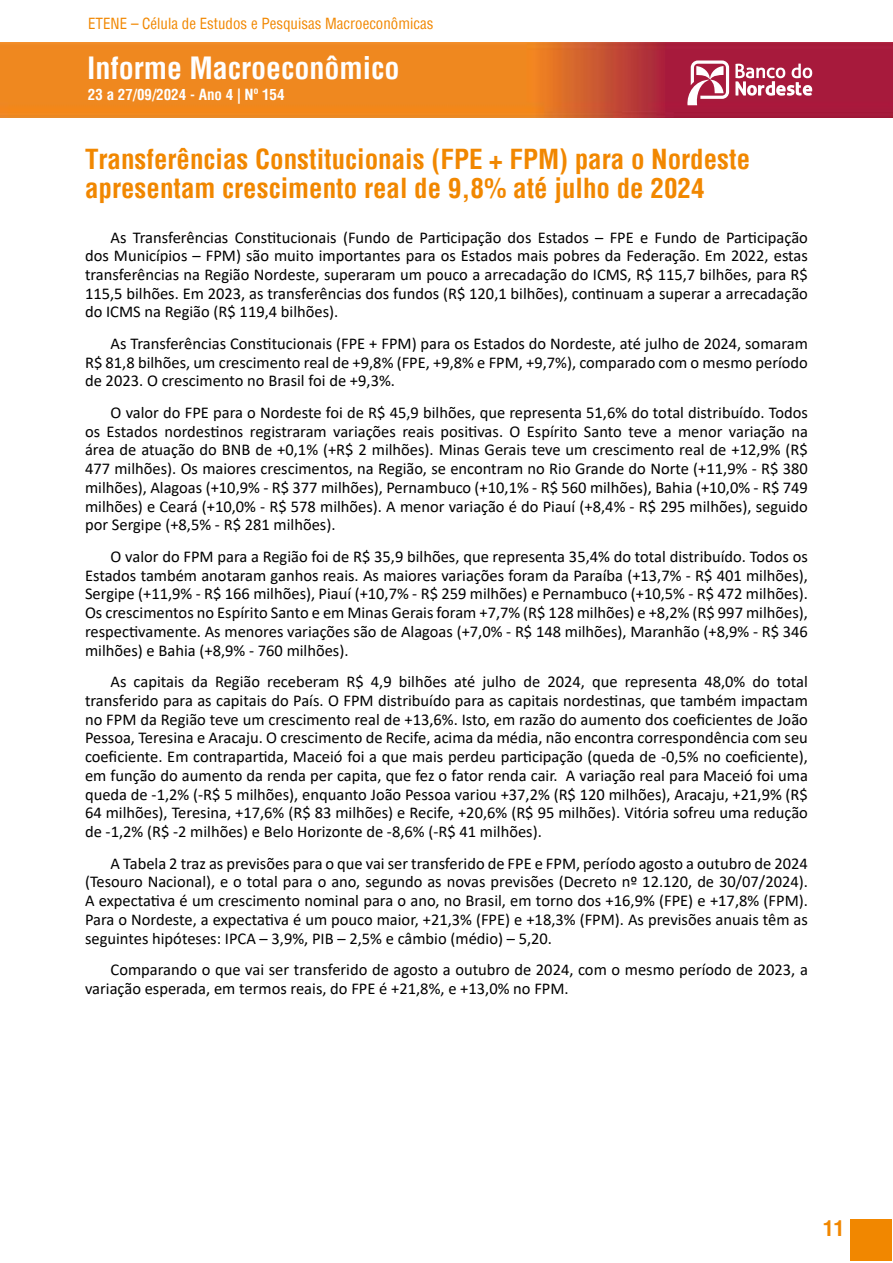
<style>
.page{position:relative;width:893px;height:1263px;background:#fff}
.page>*{position:absolute;margin:0;border:0;box-sizing:border-box;transform-origin:0 0}
.t1{font:700 condensed 30px "Helvetica";color:#fff}
.t2{font:700 condensed 27px/29.1px "Helvetica";color:#f18700}
.t3{font:700 condensed 21px "Helvetica";color:#f18700}
.t4{font:16.5px/18.8px "Calibri";color:#000;text-align:justify}
.t5{font:condensed 15px "Helvetica";color:#f18700}
.t6{font:700 condensed 15px "Helvetica";color:#fff}
</style>
<div class="page">
<img style="left:0;top:43px;width:893px;height:75px">
<svg style="left:686px;top:61px;width:43px;height:44px"></svg>
<svg style="left:735px;top:64px;width:77px;height:32px"></svg>
<div style="left:850px;top:1219px;width:42px;height:41px;background:#f18700"></div>
<p class="t5" style="left:88px;top:14px;width:347px">ETENE – Célula de Estudos e Pesquisas Macroeconômicas</p>
<h1 class="t1" style="left:87px;top:48px;width:314px">Informe Macroeconômico</h1>
<p class="t6" style="left:88px;top:85px;width:198px">23 a 27/09/2024 - Ano 4 | Nº 154</p>
<h2 class="t2" style="left:85px;top:145px;width:667px">Transferências Constitucionais (FPE + FPM) para o Nordeste apresentam crescimento real de 9,8% até julho de 2024</h2>
<p class="t4" style="left:85px;top:227px;width:724px;text-indent:26px">As Transferências Constitucionais (Fundo de Participação dos Estados – FPE e Fundo de Participação dos Municípios – FPM) são muito importantes para os Estados mais pobres da Federação. Em 2022, estas transferências na Região Nordeste, superaram um pouco a arrecadação do ICMS, R$ 115,7 bilhões, para R$ 115,5 bilhões. Em 2023, as transferências dos fundos (R$ 120,1 bilhões), continuam a superar a arrecadação do ICMS na Região (R$ 119,4 bilhões).</p>
<p class="t4" style="left:85px;top:334px;width:724px;text-indent:26px">As Transferências Constitucionais (FPE + FPM) para os Estados do Nordeste, até julho de 2024, somaram R$ 81,8 bilhões, um crescimento real de +9,8% (FPE, +9,8% e FPM, +9,7%), comparado com o mesmo período de 2023. O crescimento no Brasil foi de +9,3%.</p>
<p class="t4" style="left:85px;top:403px;width:724px;text-indent:26px">O valor do FPE para o Nordeste foi de R$ 45,9 bilhões, que representa 51,6% do total distribuído. Todos os Estados nordestinos registraram variações reais positivas. O Espírito Santo teve a menor variação na área de atuação do BNB de +0,1% (+R$ 2 milhões). Minas Gerais teve um crescimento real de +12,9% (R$ 477 milhões). Os maiores crescimentos, na Região, se encontram no Rio Grande do Norte (+11,9% - R$ 380 milhões), Alagoas (+10,9% - R$ 377 milhões), Pernambuco (+10,1% - R$ 560 milhões), Bahia (+10,0% - R$ 749 milhões) e Ceará (+10,0% - R$ 578 milhões). A menor variação é do Piauí (+8,4% - R$ 295 milhões), seguido por Sergipe (+8,5% - R$ 281 milhões).</p>
<p class="t4" style="left:85px;top:547px;width:724px;text-indent:26px">O valor do FPM para a Região foi de R$ 35,9 bilhões, que representa 35,4% do total distribuído. Todos os Estados também anotaram ganhos reais. As maiores variações foram da Paraíba (+13,7% - R$ 401 milhões), Sergipe (+11,9% - R$ 166 milhões), Piauí (+10,7% - R$ 259 milhões) e Pernambuco (+10,5% - R$ 472 milhões).<br>Os crescimentos no Espírito Santo e em Minas Gerais foram +7,7% (R$ 128 milhões) e +8,2% (R$ 997 milhões), respectivamente. As menores variações são de Alagoas (+7,0% - R$ 148 milhões), Maranhão (+8,9% - R$ 346 milhões) e Bahia (+8,9% - 760 milhões).</p>
<p class="t4" style="left:85px;top:672px;width:724px;text-indent:26px">As capitais da Região receberam R$ 4,9 bilhões até julho de 2024, que representa 48,0% do total transferido para as capitais do País. O FPM distribuído para as capitais nordestinas, que também impactam no FPM da Região teve um crescimento real de +13,6%. Isto, em razão do aumento dos coeficientes de João Pessoa, Teresina e Aracaju. O crescimento de Recife, acima da média, não encontra correspondência com seu coeficiente. Em contrapartida, Maceió foi a que mais perdeu participação (queda de -0,5% no coeficiente), em função do aumento da renda per capita, que fez o fator renda cair. A variação real para Maceió foi uma queda de -1,2% (-R$ 5 milhões), enquanto João Pessoa variou +37,2% (R$ 120 milhões), Aracaju, +21,9% (R$ 64 milhões), Teresina, +17,6% (R$ 83 milhões) e Recife, +20,6% (R$ 95 milhões). Vitória sofreu uma redução de -1,2% (R$ -2 milhões) e Belo Horizonte de -8,6% (-R$ 41 milhões).</p>
<p class="t4" style="left:85px;top:853px;width:724px;text-indent:26px">A Tabela 2 traz as previsões para o que vai ser transferido de FPE e FPM, período agosto a outubro de 2024 (Tesouro Nacional), e o total para o ano, segundo as novas previsões (Decreto nº 12.120, de 30/07/2024).<br>A expectativa é um crescimento nominal para o ano, no Brasil, em torno dos +16,9% (FPE) e +17,8% (FPM).<br>Para o Nordeste, a expectativa é um pouco maior, +21,3% (FPE) e +18,3% (FPM). As previsões anuais têm as seguintes hipóteses: IPCA – 3,9%, PIB – 2,5% e câmbio (médio) – 5,20.</p>
<p class="t4" style="left:85px;top:960px;width:724px;text-indent:26px">Comparando o que vai ser transferido de agosto a outubro de 2024, com o mesmo período de 2023, a variação esperada, em termos reais, do FPE é +21,8%, e +13,0% no FPM.</p>
<p class="t3" style="left:823px;top:1214px;width:22px">11</p>
</div>
